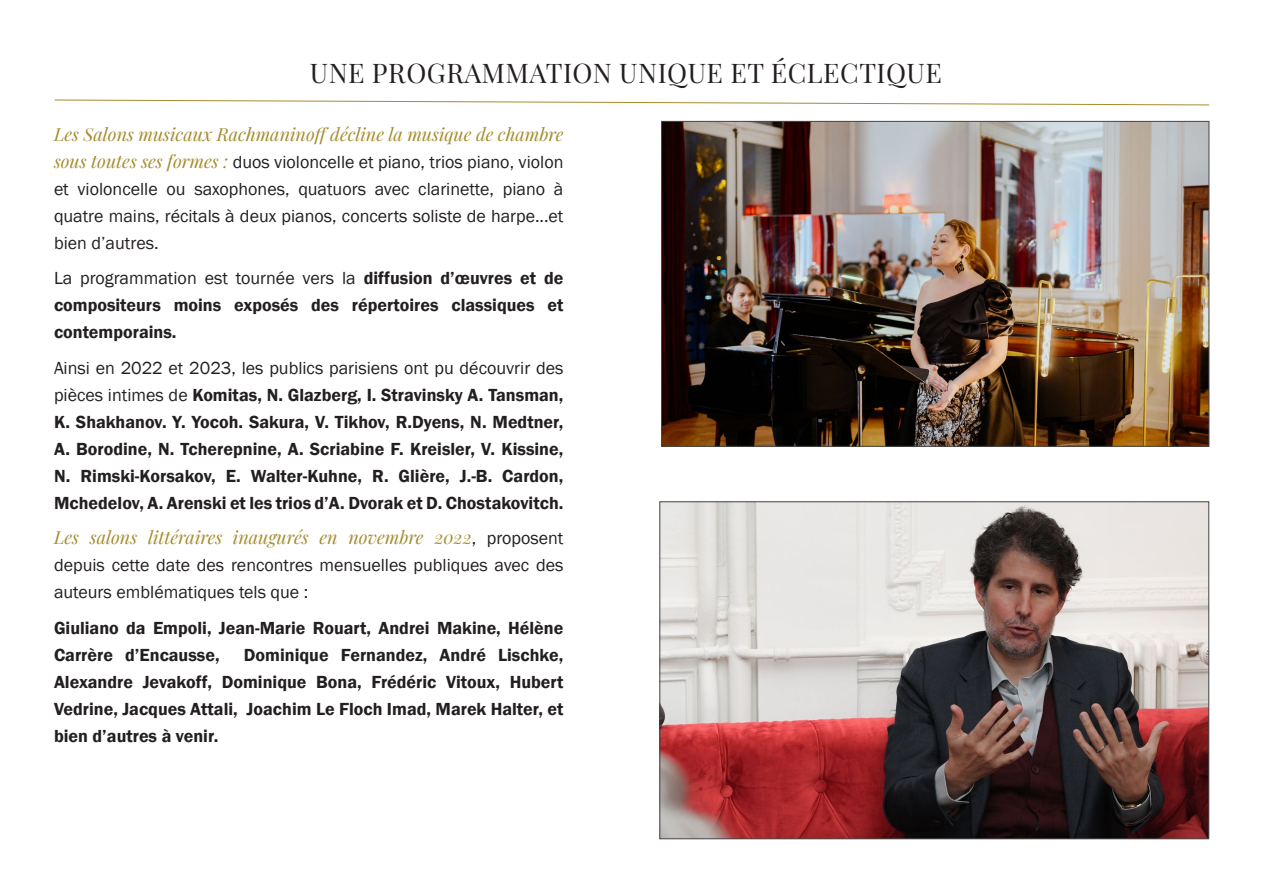
<style>
.page{position:relative;width:1263px;height:893px;background:#fff}
.page>*{position:absolute;margin:0;border:0;box-sizing:border-box;transform-origin:0 0}
.t1{font:27px "Playfair Display";letter-spacing:.02em;color:#231f20}
.t2{font:600 18px/27px "Franklin Gothic";color:#231f20;text-align:justify}
.t3{font:18px/27px "Franklin Gothic";color:#231f20;text-align:justify}
.s1{font-family:"Playfair Display";font-style:italic;color:#a68c2e}
.s2{font-weight:400}
</style>
<div class="page">
<img style="left:663px;top:123px;width:544px;height:321px">
<svg style="left:54px;top:99px;width:1156px;height:7px"></svg>
<img style="left:662px;top:504px;width:545px;height:333px">
<p class="t1" style="left:310px;top:52px;width:634px">UNE PROGRAMMATION UNIQUE ET ÉCLECTIQUE</p>
<p class="t3" style="left:54px;top:122px;width:511px"><span class="s1">Les Salons musicaux Rachmaninoff décline la musique de chambre sous toutes ses formes :</span> duos violoncelle et piano, trios piano, violon et violoncelle ou saxophones, quatuors avec clarinette, piano à quatre mains, récitals à deux pianos, concerts soliste de harpe...et bien d’autres.</p>
<p class="t2" style="left:54px;top:265px;width:511px"><span class="s2">La programmation est tournée vers la</span> diffusion d’œuvres et de compositeurs moins exposés des répertoires classiques et contemporains.</p>
<p class="t2" style="left:54px;top:354px;width:511px"><span class="s2">Ainsi en 2022 et 2023, les publics parisiens ont pu découvrir des pièces intimes de</span> Komitas, N. Glazberg, I. Stravinsky A. Tansman, K. Shakhanov. Y. Yocoh. Sakura, V. Tikhov, R.Dyens, N. Medtner, A. Borodine, N. Tcherepnine, A. Scriabine F. Kreisler, V. Kissine, N. Rimski-Korsakov, E. Walter-Kuhne, R. Glière, J.-B. Cardon, Mchedelov, A. Arenski et les trios d’A. Dvorak et D. Chostakovitch.</p>
<p class="t3" style="left:54px;top:525px;width:511px"><span class="s1">Les salons littéraires inaugurés en novembre 2022</span>, proposent depuis cette date des rencontres mensuelles publiques avec des auteurs emblématiques tels que :</p>
<p class="t2" style="left:54px;top:614px;width:511px">Giuliano da Empoli, Jean-Marie Rouart, Andrei Makine, Hélène<br>Carrère d’Encausse,</p>
<p class="t2" style="left:54px;top:641px;width:511px;text-indent:190px">Dominique Fernandez, André Lischke, Alexandre Jevakoff, Dominique Bona, Frédéric Vitoux, Hubert Vedrine, Jacques Attali, Joachim Le Floch Imad, Marek Halter, et bien d’autres à venir.</p>
</div>
